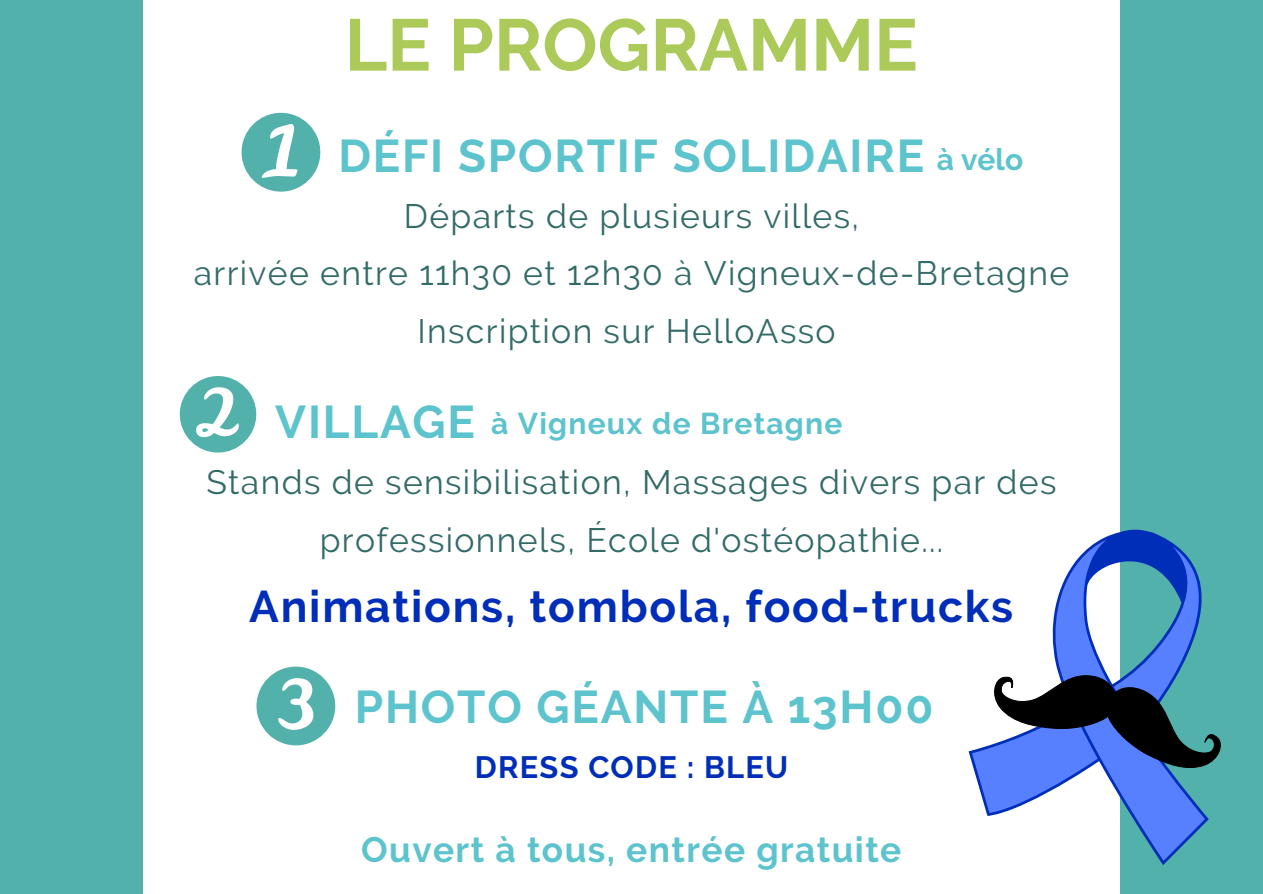
<style>
.page{position:relative;width:1263px;height:894px;background:#fff}
.page>*{position:absolute;margin:0;border:0;box-sizing:border-box;transform-origin:0 0}
.t1{font:700 72.9px "Raleway";color:#abca5a}
.t2{font:700 45.75px "Raleway";letter-spacing:.04em;color:#5dc3cc}
.t3{font:700 44.25px "Raleway";letter-spacing:.04em;color:#002eb8}
.t4{font:700 35.25px "Raleway";letter-spacing:.04em;color:#5dc3cc}
.t5{font:33.75px/57.3px "Raleway";letter-spacing:.04em;color:#336b67;text-align:center}
.t6{font:700 30.75px "Raleway";letter-spacing:.04em;color:#002eb8}
.t7{font:700 30px "Raleway";letter-spacing:.04em;color:#5dc3cc}
</style>
<div class="page">
<div style="left:0;top:0;width:1263px;height:893px;background:#53b1ab"></div>
<div style="left:143px;top:0;width:976px;height:893px;background:#fff"></div>
<svg style="left:969px;top:529px;width:240px;height:335px"></svg>
<svg style="left:1050px;top:539px;width:155px;height:321px"></svg>
<svg style="left:972px;top:546px;width:249px;height:266px"></svg>
<svg style="left:180px;top:376px;width:76px;height:76px"></svg>
<svg style="left:242px;top:113px;width:78px;height:78px"></svg>
<svg style="left:256px;top:666px;width:79px;height:79px"></svg>
<p class="t1" style="left:345px;top:2px;width:575px">LE PROGRAMME</p>
<p class="t2" style="left:338px;top:129px;width:587px">DÉFI SPORTIF SOLIDAIRE</p>
<p class="t5" style="left:404px;top:187px;width:457px">Départs de plusieurs villes,</p>
<p class="t5" style="left:194px;top:245px;width:877px">arrivée entre 11h30 et 12h30 à Vigneux-de-Bretagne</p>
<p class="t5" style="left:417px;top:302px;width:420px">Inscription sur HelloAsso</p>
<p class="t7" style="left:937px;top:142px;width:88px">à vélo</p>
<p class="t2" style="left:275px;top:395px;width:201px">VILLAGE</p>
<p class="t5" style="left:206px;top:453px;width:852px">Stands de sensibilisation, Massages divers par des professionnels, École d'ostéopathie...</p>
<p class="t3" style="left:249px;top:580px;width:765px">Animations, tombola, food-trucks</p>
<p class="t7" style="left:491px;top:405px;width:353px">à Vigneux de Bretagne</p>
<p class="t2" style="left:355px;top:679px;width:580px">PHOTO GÉANTE À 13H00</p>
<p class="t6" style="left:475px;top:749px;width:315px">DRESS CODE : BLEU</p>
<p class="t4" style="left:361px;top:828px;width:542px">Ouvert à tous, entrée gratuite</p>
</div>
